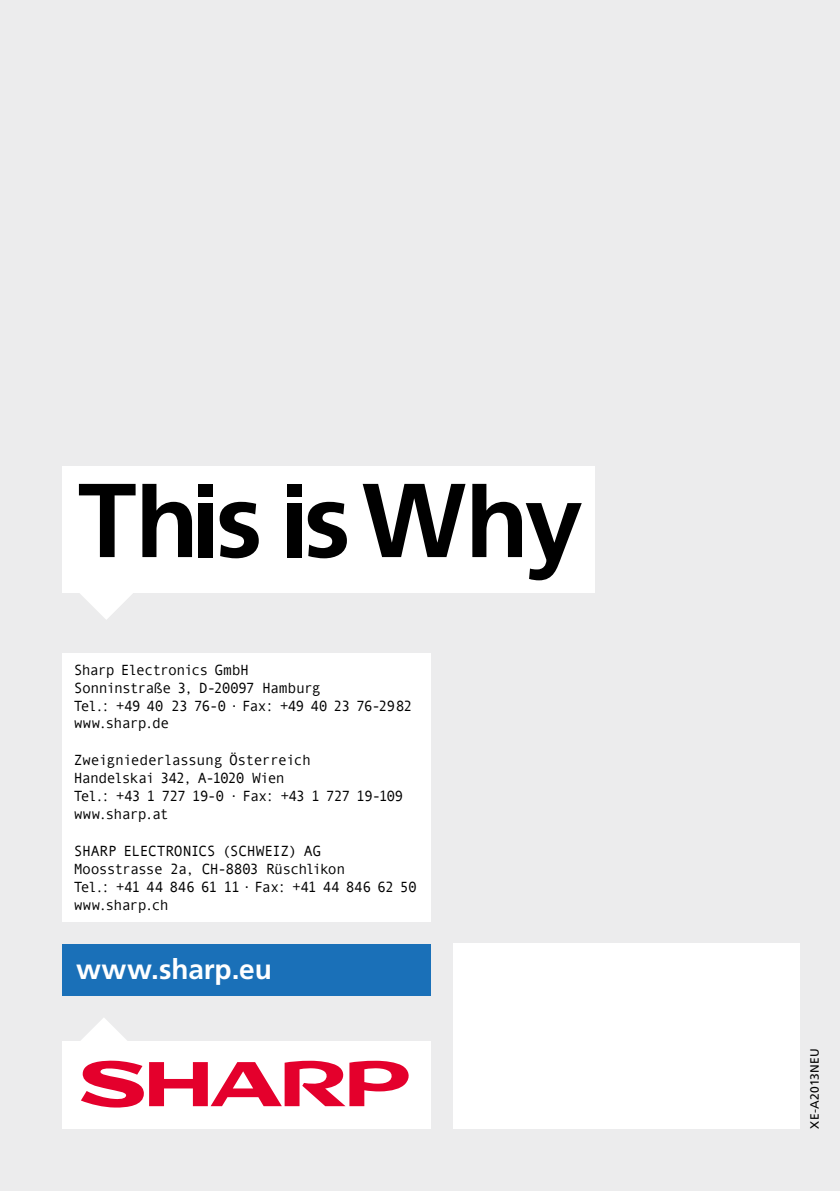
<style>
.page{position:relative;width:840px;height:1191px;background:#fff}
.page>*{position:absolute;margin:0;border:0;box-sizing:border-box;transform-origin:0 0}
.t1{font:700 28px "Frutiger";letter-spacing:-.005em;color:#fff}
.t2{font:14.8px/18px "Andale Mono";letter-spacing:-.055em;color:#000}
.t3{font:12px "Frutiger";letter-spacing:.025em;color:#000}
</style>
<div class="page">
<div style="left:0;top:0;width:839px;height:1191px;background:#ececed"></div>
<div style="left:62px;top:1041px;width:369px;height:87px;background:#fff"></div>
<div style="left:62px;top:653px;width:369px;height:268px;background:#fff"></div>
<div style="left:62px;top:944px;width:369px;height:51px;background:#1a70b8"></div>
<div style="left:453px;top:943px;width:346px;height:185px;background:#fff"></div>
<svg style="left:81px;top:1018px;width:328px;height:89px"></svg>
<div style="left:62px;top:466px;width:533px;height:127px;background:#fff"></div>
<svg style="left:80px;top:593px;width:53px;height:27px"></svg>
<svg style="left:79px;top:484px;width:56px;height:73px"></svg>
<svg style="left:142px;top:484px;width:50px;height:73px"></svg>
<div style="left:199px;top:503px;width:14px;height:54px;background:#000"></div>
<svg style="left:219px;top:502px;width:39px;height:56px"></svg>
<svg style="left:307px;top:502px;width:40px;height:56px"></svg>
<svg style="left:362px;top:484px;width:103px;height:73px"></svg>
<svg style="left:472px;top:484px;width:109px;height:96px"></svg>
<div style="left:199px;top:484px;width:14px;height:12px;background:#000"></div>
<div style="left:287px;top:503px;width:14px;height:54px;background:#000"></div>
<div style="left:287px;top:484px;width:14px;height:12px;background:#000"></div>
<p class="t2" style="left:74px;top:660px;width:340px">Sharp Electronics GmbH<br>Sonninstraße 3, D-20097 Hamburg<br>Tel.: +49 40 23 76-0 · Fax: +49 40 23 76-2982 www.sharp.de</p>
<p class="t2" style="left:74px;top:751px;width:331px">Zweigniederlassung Österreich<br>Handelskai 342, A-1020 Wien<br>Tel.: +43 1 727 19-0 · Fax: +43 1 727 19-109 www.sharp.at</p>
<p class="t2" style="left:74px;top:841px;width:344px">SHARP ELECTRONICS (SCHWEIZ) AG<br>Moosstrasse 2a, CH-8803 Rüschlikon<br>Tel.: +41 44 846 61 11 · Fax: +41 44 846 62 50 www.sharp.ch</p>
<h1 class="t1" style="left:76px;top:952px;width:197px">www.sharp.eu</h1>
<p class="t3" style="left:807px;top:1128px;width:82px;rotate:-90deg">XE-A2013NEU</p>
</div>
